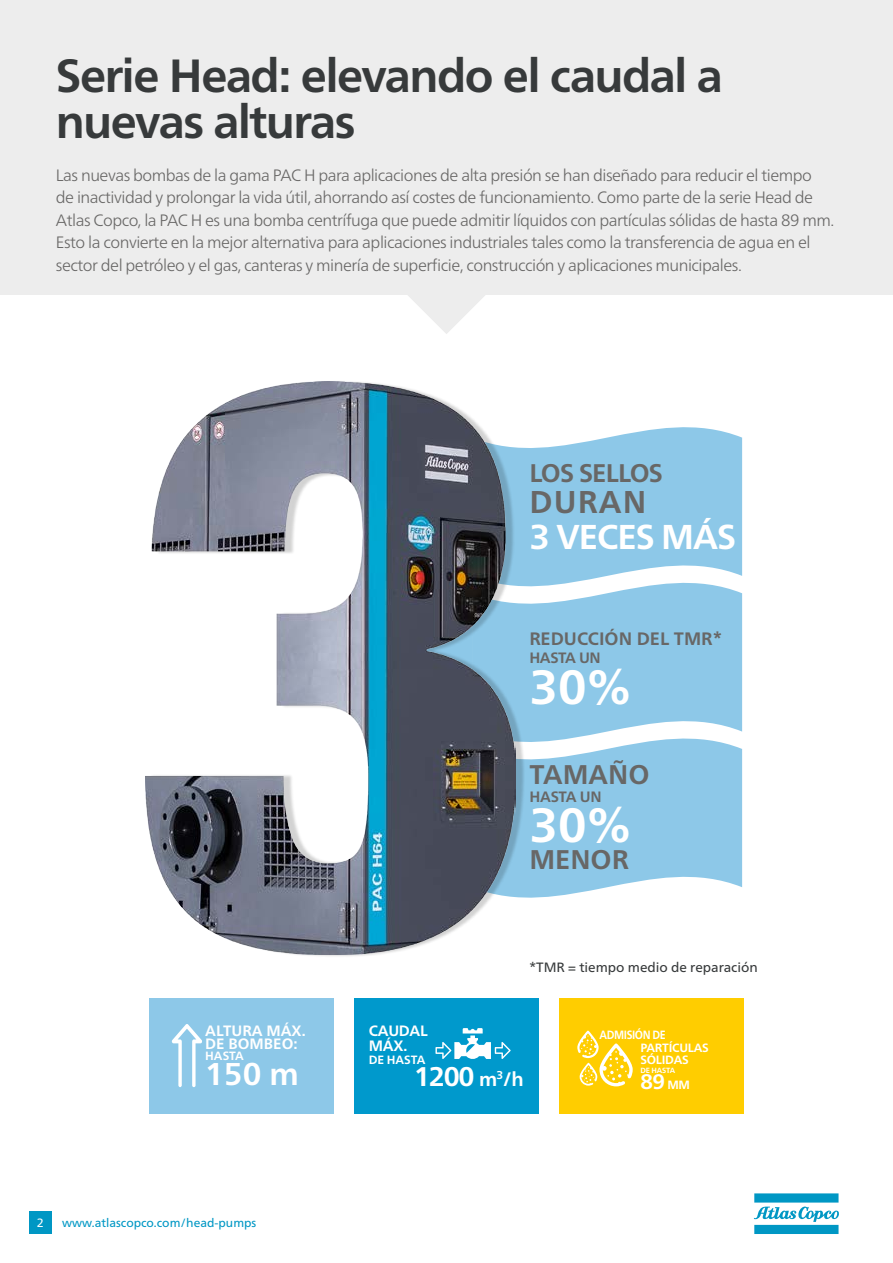
<style>
.page{position:relative;width:893px;height:1263px;background:#fff}
.page>*{position:absolute;margin:0;border:0;box-sizing:border-box;transform-origin:0 0}
.t1{font:700 48px "Neue Frutiger World";color:#fff}
.t2{font:700 46.5px/46.5px "Neue Frutiger World";letter-spacing:-.035em;color:#373a3b}
.t3{font:700 34.5px "Neue Frutiger World";letter-spacing:-.03em;color:#fff}
.t4{font:700 31.5px "Neue Frutiger World";letter-spacing:.04em;color:#686766}
.t5{font:700 31.5px "Neue Frutiger World";color:#fff}
.t6{font:700 27px "Neue Frutiger World";color:#686766}
.t7{font:700 27px "Neue Frutiger World";color:#fff}
.t8{font:700 25.5px "Neue Frutiger World";letter-spacing:-.03em;color:#686766}
.t9{font:700 21px "Neue Frutiger World";color:#fff}
.t10{font:700 18px "Neue Frutiger World";color:#686766}
.t11{font:300 16.5px/22.5px "Neue Frutiger World";letter-spacing:-.03em;color:#686766}
.t12{font:700 15px/13.5px "Neue Frutiger World";color:#fff}
.t13{font:700 15px "Neue Frutiger World";letter-spacing:-.03em;color:#686766}
.t14{font:700 15px/15px "Neue Frutiger World";letter-spacing:-.02em;color:#fff}
.t15{font:13.5px "Neue Frutiger World";color:#373a3b}
.t16{font:12px "Neue Frutiger World";color:#0097c4}
.t17{font:700 12px/12px "Neue Frutiger World";letter-spacing:-.02em;color:#fff}
.t18{font:700 12px "Neue Frutiger World";letter-spacing:-.04em;color:#fff;scale:.88 1}
.t19{font:12px "Neue Frutiger World";color:#fff}
.t20{font:700 7.5px "Neue Frutiger World";letter-spacing:-.02em;color:#fff}
.s1{font-size:19.5px}
.s2{font-size:12px}
</style>
<div class="page">
<div style="left:562px;top:427px;width:180px;height:130px;background:#8dc8e8"></div>
<svg style="left:562px;top:557px;width:180px;height:156px;background:#99ceea"></svg>
<svg style="left:562px;top:713px;width:180px;height:183px;fill:#8dc8e8"></svg>
<img style="left:145px;top:445px;width:417px;height:511px">
<img style="left:146px;top:381px;width:370px;height:574px">
<div style="left:0;top:0;width:893px;height:295px;background:#ededed"></div>
<svg style="left:408px;top:295px;width:77px;height:39px"></svg>
<div style="left:354px;top:998px;width:185px;height:115px;background:#09c"></div>
<svg style="left:435px;top:1028px;width:76px;height:31px"></svg>
<div style="left:559px;top:998px;width:185px;height:115px;background:#ffcd00"></div>
<svg style="left:577px;top:1031px;width:56px;height:55px"></svg>
<div style="left:149px;top:998px;width:184px;height:115px;background:#8dc8e8"></div>
<svg style="left:172px;top:1024px;width:30px;height:63px"></svg>
<svg style="left:754px;top:1193px;width:85px;height:41px"></svg>
<div style="left:29px;top:1211px;width:22px;height:23px;background:#0097c4"></div>
<h2 class="t2" style="left:56px;top:52px;width:668px">Serie Head: elevando el caudal a nuevas alturas</h2>
<p class="t11" style="left:56px;top:164px;width:780px">Las nuevas bombas de la gama PAC H para aplicaciones de alta presión se han diseñado para reducir el tiempo de inactividad y prolongar la vida útil, ahorrando así costes de funcionamiento. Como parte de la serie Head de Atlas Copco, la PAC H es una bomba centrífuga que puede admitir líquidos con partículas sólidas de hasta 89 mm.<br>Esto la convierte en la mejor alternativa para aplicaciones industriales tales como la transferencia de agua en el sector del petróleo y el gas, canteras y minería de superficie, construcción y aplicaciones municipales.</p>
<p class="t12" style="left:205px;top:1023px;width:102px">ALTURA MÁX.<br>DE BOMBEO:</p>
<p class="t17" style="left:205px;top:1049px;width:40px">HASTA</p>
<h3 class="t5" style="left:205px;top:1046px;width:95px">150 m</h3>
<p class="t19" style="left:37px;top:1214px;width:8px">2</p>
<p class="t16" style="left:62px;top:1213px;width:196px">www.atlascopco.com/head-pumps</p>
<h3 class="t8" style="left:529px;top:450px;width:135px">LOS SELLOS</h3>
<h3 class="t4" style="left:529px;top:474px;width:119px">DURAN</h3>
<h3 class="t3" style="left:529px;top:507px;width:208px">3 VECES MÁS</h3>
<p class="t10" style="left:529px;top:623px;width:195px">REDUCCIÓN DEL TMR*</p>
<p class="t13" style="left:529px;top:645px;width:73px">HASTA UN</p>
<h1 class="t1" style="left:529px;top:645px;width:104px">30%</h1>
<h3 class="t6" style="left:529px;top:750px;width:122px">TAMAÑO</h3>
<p class="t13" style="left:529px;top:783px;width:74px">HASTA UN</p>
<h1 class="t1" style="left:529px;top:783px;width:104px">30%</h1>
<h3 class="t6" style="left:529px;top:836px;width:101px">MENOR</h3>
<p class="t15" style="left:529px;top:956px;width:230px">*TMR = tiempo medio de reparación</p>
<p class="t14" style="left:369px;top:1022px;width:60px">CAUDAL<br>MÁX.</p>
<p class="t17" style="left:369px;top:1054px;width:58px">DE HASTA</p>
<h3 class="t7" style="left:414px;top:1053px;width:111px">1200 <span class="s1">m</span><sup>3</sup><span class="s1">/h</span></h3>
<p class="t18" style="left:600px;top:1024px;width:77px">ADMISIÓN DE</p>
<p class="t17" style="left:640px;top:1041px;width:70px">PARTÍCULAS<br>SÓLIDAS</p>
<p class="t20" style="left:640px;top:1064px;width:36px">DE HASTA</p>
<p class="t9" style="left:640px;top:1063px;width:51px">89 <span class="s2">MM</span></p>
</div>
